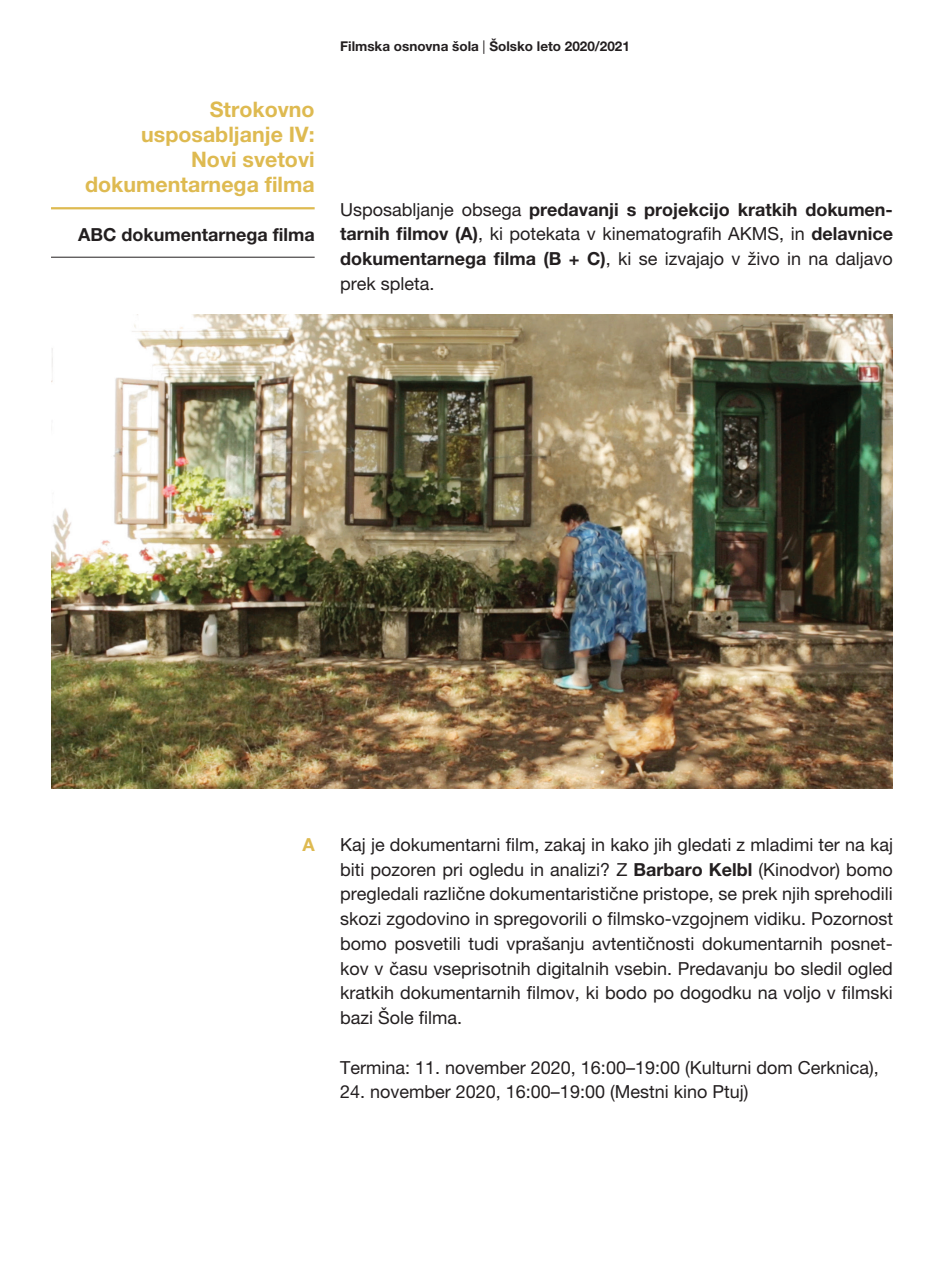
<style>
.page{position:relative;width:944px;height:1276px;background:#fff}
.page>*{position:absolute;margin:0;border:0;box-sizing:border-box;transform-origin:0 0}
.t1{font:700 21.38px/24.8px "Helvetica Neue LT Pro";color:#deba51;text-align:right}
.t2{font:18px/24.8px "Helvetica Neue LT Pro";color:#231f20;text-align:justify}
.t3{font:700 18px "Helvetica Neue LT Pro";color:#231f20}
.t4{font:700 18px "Helvetica Neue LT Pro";color:#deba51}
.t5{font:700 13.5px "Helvetica Neue LT Pro";color:#231f20}
.s1{font-weight:400}
.s2{font-weight:700}
</style>
<div class="page">
<hr style="left:51px;top:207px;width:264px;height:2px;background:#deba51">
<hr style="left:51px;top:257px;width:264px;height:1px;background:#231f20">
<img style="left:51px;top:315px;width:842px;height:473px">
<p class="t1" style="left:85px;top:97px;width:231px">Strokovno usposabljanje IV:<br>Novi svetovi dokumentarnega filma</p>
<p class="t3" style="left:78px;top:224px;width:238px">ABC dokumentarnega filma</p>
<p class="t5" style="left:340px;top:38px;width:291px">Filmska osnovna šola <span class="s1">|</span> Šolsko leto 2020/2021</p>
<p class="t2" style="left:340px;top:196px;width:554px">Usposabljanje obsega <span class="s2">predavanji s projekcijo kratkih dokumen&shy;tarnih filmov (A)</span>, ki potekata v kinematografih AKMS, in <span class="s2">delavnice dokumentarnega filma (B + C)</span>, ki se izvajajo v živo in na daljavo prek spleta.</p>
<p class="t4" style="left:302px;top:833px;width:14px">A</p>
<p class="t2" style="left:340px;top:832px;width:554px">Kaj je dokumentarni film, zakaj in kako jih gledati z mladimi ter na kaj biti pozoren pri ogledu in analizi? Z <span class="s2">Barbaro Kelbl</span> (Kinodvor) bomo pregledali različne dokumentaristične pristope, se prek njih sprehodili skozi zgodovino in spregovorili o filmsko-vzgojnem vidiku. Pozornost bomo posvetili tudi vprašanju avtentičnosti dokumentarnih posnet&shy;kov v času vseprisotnih digitalnih vsebin. Predavanju bo sledil ogled kratkih dokumentarnih filmov, ki bodo po dogodku na voljo v filmski bazi Šole filma.</p>
<p class="t2" style="left:340px;top:1054px;width:540px">Termina: 11. november 2020, 16:00–19:00 (Kulturni dom Cerknica),</p>
<p class="t2" style="left:340px;top:1079px;width:410px">24. november 2020, 16:00–19:00 (Mestni kino Ptuj)</p>
</div>
